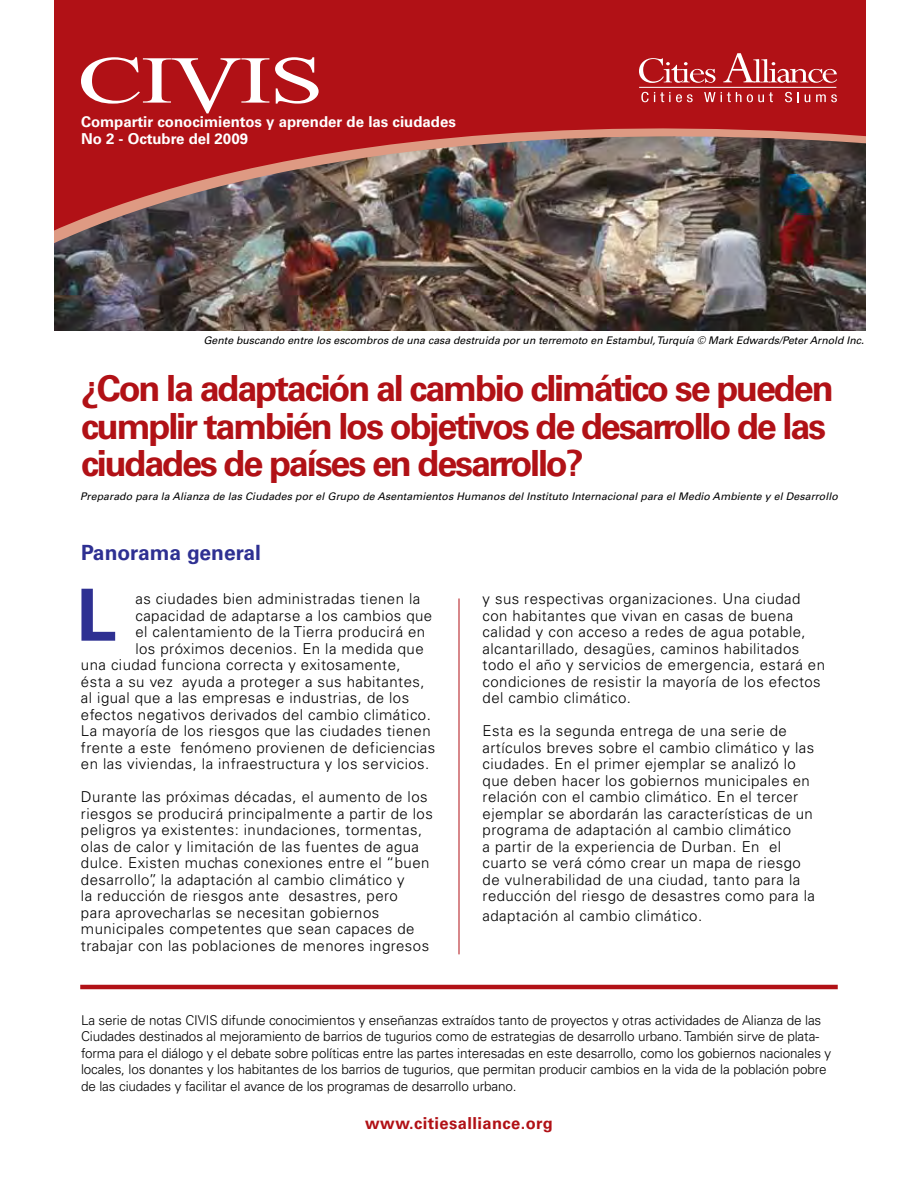
<style>
.page{position:relative;width:918px;height:1188px;background:#fff}
.page>*{position:absolute;margin:0;border:0;box-sizing:border-box;transform-origin:0 0}
.t1{font:700 72px "Univers";color:#2e3092}
.t2{font:700 36px/37.5px "Univers";letter-spacing:-.06em;color:#b11116}
.t3{font:700 21px "Univers";color:#2e3092}
.t4{font:700 16.5px "Univers";letter-spacing:.025em;color:#b11116}
.t5{font:300 15px/16.5px "Univers LT Std";letter-spacing:.03em;color:#000}
.t6{font:700 15px/17.9px "Univers";color:#fff}
.t7{font:300 13.5px/16.5px "Univers";letter-spacing:-.01em;color:#000}
.t8{font:italic 10.5px "Univers";letter-spacing:.01em;color:#000}
</style>
<div class="page">
<img style="left:54px;top:275px;width:812px;height:55px">
<hr style="left:80px;top:985px;width:758px;height:4px;background:#b11116">
<img style="left:54px;top:261px;width:812px;height:14px">
<img style="left:54px;top:0;width:812px;height:261px">
<svg style="left:81px;top:57px;width:238px;height:56px"></svg>
<svg style="left:639px;top:58px;width:76px;height:25px;background:#c2474b"></svg>
<svg style="left:723px;top:53px;width:114px;height:30px;background:#c14246"></svg>
<svg style="left:641px;top:92px;width:52px;height:10px"></svg>
<svg style="left:704px;top:92px;width:37px;height:10px"></svg>
<svg style="left:747px;top:92px;width:26px;height:10px"></svg>
<svg style="left:785px;top:92px;width:7px;height:10px"></svg>
<svg style="left:805px;top:95px;width:5px;height:7px"></svg>
<svg style="left:816px;top:94px;width:21px;height:8px"></svg>
<hr style="left:639px;top:87px;width:197px;height:1px;background:#fff">
<hr style="left:459px;top:598px;width:1px;height:356px;background:#b11116">
<p class="t6" style="left:81px;top:113px;width:376px">Compartir conocimientos y aprender de las ciudades<br>No 2 - Octubre del 2009</p>
<p class="t8" style="left:203px;top:334px;width:662px">Gente buscando entre los escombros de una casa destruida por un terremoto en Estambul, Turquía © Mark Edwards/Peter Arnold Inc.</p>
<h2 class="t2" style="left:81px;top:370px;width:754px">¿Con la adaptación al cambio climático se pueden cumplir también los objetivos de desarrollo de las ciudades de países en desarrollo?</h2>
<p class="t8" style="left:80px;top:490px;width:759px">Preparado para la Alianza de las Ciudades por el Grupo de Asentamientos Humanos del Instituto Internacional para el Medio Ambiente y el Desarrollo</p>
<h3 class="t3" style="left:81px;top:541px;width:181px">Panorama general</h3>
<h1 class="t1" style="left:76px;top:573px;width:42px">L</h1>
<p class="t5" style="left:135px;top:591px;width:286px">as ciudades bien administradas tienen la</p>
<p class="t5" style="left:135px;top:607px;width:298px">capacidad de adaptarse a los cambios que</p>
<p class="t5" style="left:135px;top:624px;width:291px">el calentamiento de la Tierra producirá en</p>
<p class="t5" style="left:135px;top:640px;width:290px">los próximos decenios. En la medida que</p>
<p class="t5" style="left:81px;top:657px;width:321px">una ciudad funciona correcta y exitosamente,</p>
<p class="t5" style="left:81px;top:673px;width:345px">ésta a su vez ayuda a proteger a sus habitantes,</p>
<p class="t5" style="left:81px;top:690px;width:330px">al igual que a las empresas e industrias, de los</p>
<p class="t5" style="left:81px;top:706px;width:351px">efectos negativos derivados del cambio climático.</p>
<p class="t5" style="left:81px;top:723px;width:351px">La mayoría de los riesgos que las ciudades tienen</p>
<p class="t5" style="left:81px;top:739px;width:356px">frente a este fenómeno provienen de deficiencias</p>
<p class="t5" style="left:81px;top:756px;width:350px">en las viviendas, la infraestructura y los servicios.</p>
<p class="t5" style="left:81px;top:789px;width:353px">Durante las próximas décadas, el aumento de los riesgos se producirá principalmente a partir de los peligros ya existentes: inundaciones, tormentas, olas de calor y limitación de las fuentes de agua dulce. Existen muchas conexiones entre el “buen desarrollo”, la adaptación al cambio climático y<br>la reducción de riesgos ante desastres, pero<br>para aprovecharlas se necesitan gobiernos municipales competentes que sean capaces de trabajar con las poblaciones de menores ingresos</p>
<p class="t5" style="left:483px;top:591px;width:344px">y sus respectivas organizaciones. Una ciudad con habitantes que vivan en casas de buena calidad y con acceso a redes de agua potable, alcantarillado, desagües, caminos habilitados todo el año y servicios de emergencia, estará en condiciones de resistir la mayoría de los efectos del cambio climático.</p>
<p class="t5" style="left:483px;top:723px;width:334px">Esta es la segunda entrega de una serie de artículos breves sobre el cambio climático y las ciudades. En el primer ejemplar se analizó lo que deben hacer los gobiernos municipales en relación con el cambio climático. En el tercer ejemplar se abordarán las características de un programa de adaptación al cambio climático<br>a partir de la experiencia de Durban. En el cuarto se verá cómo crear un mapa de riesgo de vulnerabilidad de una ciudad, tanto para la reducción del riesgo de desastres como para la</p>
<p class="t5" style="left:483px;top:907px;width:221px">adaptación al cambio climático.</p>
<p class="t7" style="left:81px;top:1012px;width:752px">La serie de notas CIVIS difunde conocimientos y enseñanzas extraídos tanto de proyectos y otras actividades de Alianza de las Ciudades destinados al mejoramiento de barrios de tugurios como de estrategias de desarrollo urbano. También sirve de plata&shy;forma para el diálogo y el debate sobre políticas entre las partes interesadas en este desarrollo, como los gobiernos nacionales y locales, los donantes y los habitantes de los barrios de tugurios, que permitan producir cambios en la vida de la población pobre de las ciudades y facilitar el avance de los programas de desarrollo urbano.</p>
<p class="t4" style="left:365px;top:1113px;width:189px">www.citiesalliance.org</p>
</div>
